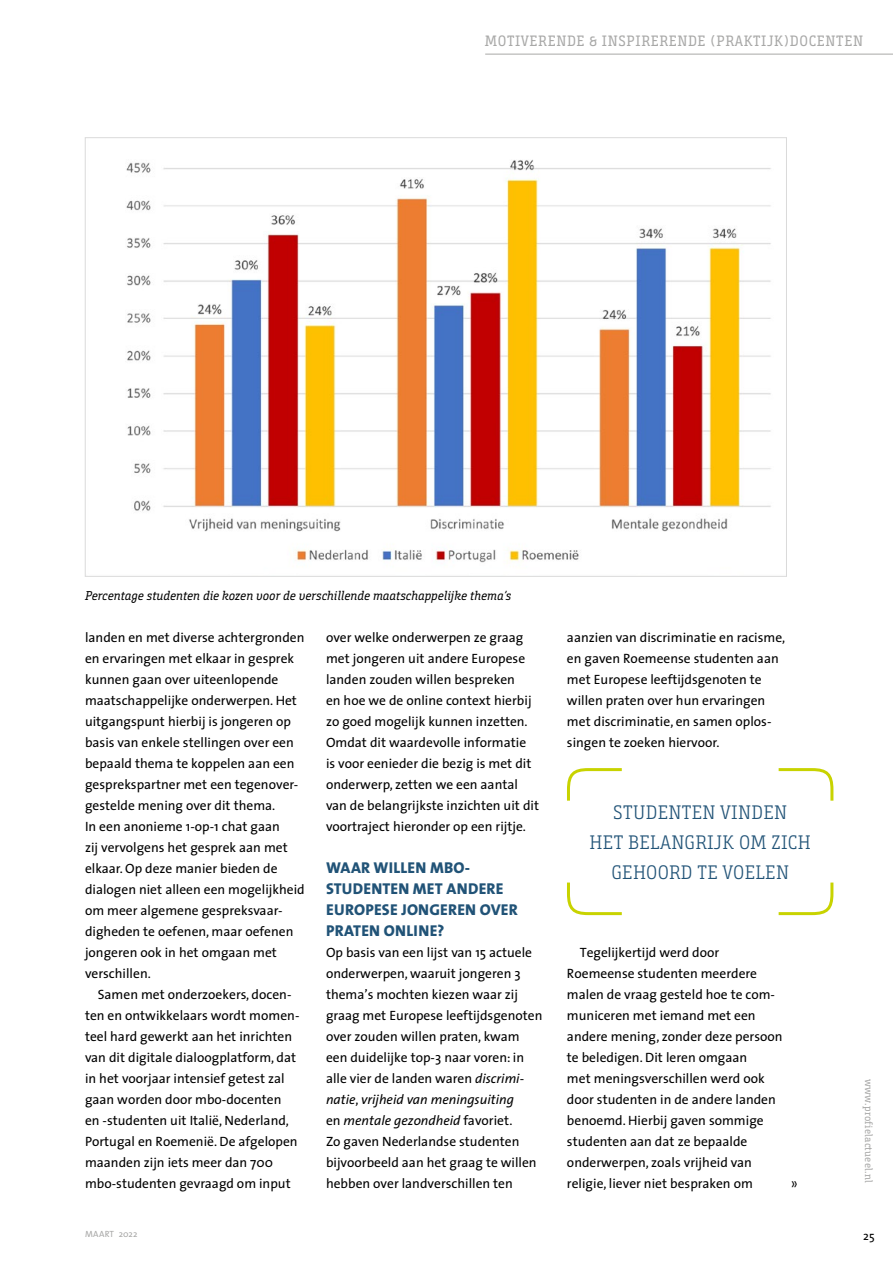
<style>
.page{position:relative;width:893px;height:1263px;background:#fff}
.page>*{position:absolute;margin:0;border:0;box-sizing:border-box;transform-origin:0 0}
.streamer{font:300 19.5px/30px "Bunday Slab";letter-spacing:.02em;color:#215377;text-align:center}
.tussenkopjes{font:800 15.75px/21px "The Sans";letter-spacing:.015em;color:#215377}
.t1{font:15px "Bunday Slab";letter-spacing:.045em;color:#a8a8a7}
.t2{font:15px "Bunday Slab";color:#000}
.body_geen_inspringin{font:13.5px/21px "The Sans";color:#000}
.bodytekst{font:13.5px/21px "The Sans";color:#000}
.fotobijschrift{font:italic 12.75px "Bunday Slab";color:#000}
.t3{font:12px "The Sans";color:#000}
.t4{font:10.5px "Bunday Slab";letter-spacing:.02em;color:#a8a8a7}
.t5{font:9px "The Sans";letter-spacing:.02em;color:#a8a8a7}
.s1{font-style:italic}
</style>
<div class="page">
<hr style="left:485px;top:54px;width:408px;height:1px;background:#a8a8a7">
<img style="left:126px;top:159px;width:645px;height:404px">
<svg style="left:778px;top:768px;width:56px;height:33px"></svg>
<svg style="left:567px;top:882px;width:55px;height:34px"></svg>
<svg style="left:567px;top:768px;width:55px;height:33px"></svg>
<svg style="left:778px;top:882px;width:56px;height:34px"></svg>
<p class="t1" style="left:485px;top:32px;width:380px">MOTIVERENDE &amp; INSPIRERENDE (PRAKTIJK)DOCENTEN</p>
<p class="fotobijschrift" style="left:85px;top:588px;width:428px">Percentage studenten die kozen voor de verschillende maatschappelijke thema’s</p>
<p class="body_geen_inspringin" style="left:85px;top:627px;width:221px">landen en met diverse achtergronden en ervaringen met elkaar in gesprek kunnen gaan over uiteenlopende maatschappelijke onderwerpen. Het uitgangspunt hierbij is jongeren op basis van enkele stellingen over een bepaald thema te koppelen aan een gesprekspartner met een tegenover&shy;gestelde mening over dit thema.<br>In een anonieme 1-op-1 chat gaan<br>zij vervolgens het gesprek aan met elkaar. Op deze manier bieden de dialogen niet alleen een mogelijkheid om meer algemene gespreksvaar&shy;digheden te oefenen, maar oefenen jongeren ook in het omgaan met verschillen.</p>
<p class="bodytekst" style="left:85px;top:984px;width:216px;text-indent:13px">Samen met onderzoekers, docen&shy;ten en ontwikkelaars wordt momen&shy;teel hard gewerkt aan het inrichten van dit digitale dialoogplatform, dat in het voorjaar intensief getest zal gaan worden door mbo-docenten<br>en -studenten uit Italië, Nederland, Portugal en Roemenië. De afgelopen maanden zijn iets meer dan 700 mbo-studenten gevraagd om input</p>
<p class="bodytekst" style="left:326px;top:627px;width:215px">over welke onderwerpen ze graag met jongeren uit andere Europese landen zouden willen bespreken<br>en hoe we de online context hierbij zo goed mogelijk kunnen inzetten.<br>Omdat dit waardevolle informatie<br>is voor eenieder die bezig is met dit onderwerp, zetten we een aantal van de belangrijkste inzichten uit dit voortraject hieronder op een rijtje.</p>
<p class="tussenkopjes" style="left:326px;top:857px;width:193px">WAAR WILLEN MBO-<br>STUDENTEN MET ANDERE<br>EUROPESE JONGEREN OVER<br>PRATEN ONLINE?</p>
<p class="body_geen_inspringin" style="left:326px;top:942px;width:218px">Op basis van een lijst van 15 actuele onderwerpen, waaruit jongeren 3 thema’s mochten kiezen waar zij graag met Europese leeftijdsgenoten over zouden willen praten, kwam een duidelijke top-3 naar voren: in alle vier de landen waren <span class="s1">discrimi&shy;natie</span>, <span class="s1">vrijheid van meningsuiting<br></span>en <span class="s1">mentale gezondheid</span> favoriet.<br>Zo gaven Nederlandse studenten bijvoorbeeld aan het graag te willen hebben over landverschillen ten</p>
<p class="body_geen_inspringin" style="left:567px;top:627px;width:220px">aanzien van discriminatie en racisme, en gaven Roemeense studenten aan met Europese leeftijdsgenoten te willen praten over hun ervaringen met discriminatie, en samen oplos&shy;singen te zoeken hiervoor.</p>
<p class="streamer" style="left:589px;top:797px;width:223px">STUDENTEN VINDEN<br>HET BELANGRIJK OM ZICH<br>GEHOORD TE VOELEN</p>
<p class="bodytekst" style="left:567px;top:942px;width:217px;text-indent:13px">Tegelijkertijd werd door<br>Roemeense studenten meerdere malen de vraag gesteld hoe te com&shy;municeren met iemand met een andere mening, zonder deze persoon te beledigen. Dit leren omgaan<br>met meningsverschillen werd ook door studenten in de andere landen benoemd. Hierbij gaven sommige studenten aan dat ze bepaalde onderwerpen, zoals vrijheid van religie, liever niet bespraken om</p>
<p class="t2" style="left:791px;top:1174px;width:9px">»</p>
<p class="t4" style="left:875px;top:1079px;width:105px;rotate:90deg">www.profielactueel.nl</p>
<p class="t5" style="left:85px;top:1227px;width:54px">MAART 2022</p>
<p class="t3" style="left:863px;top:1225px;width:13px">25</p>
</div>
